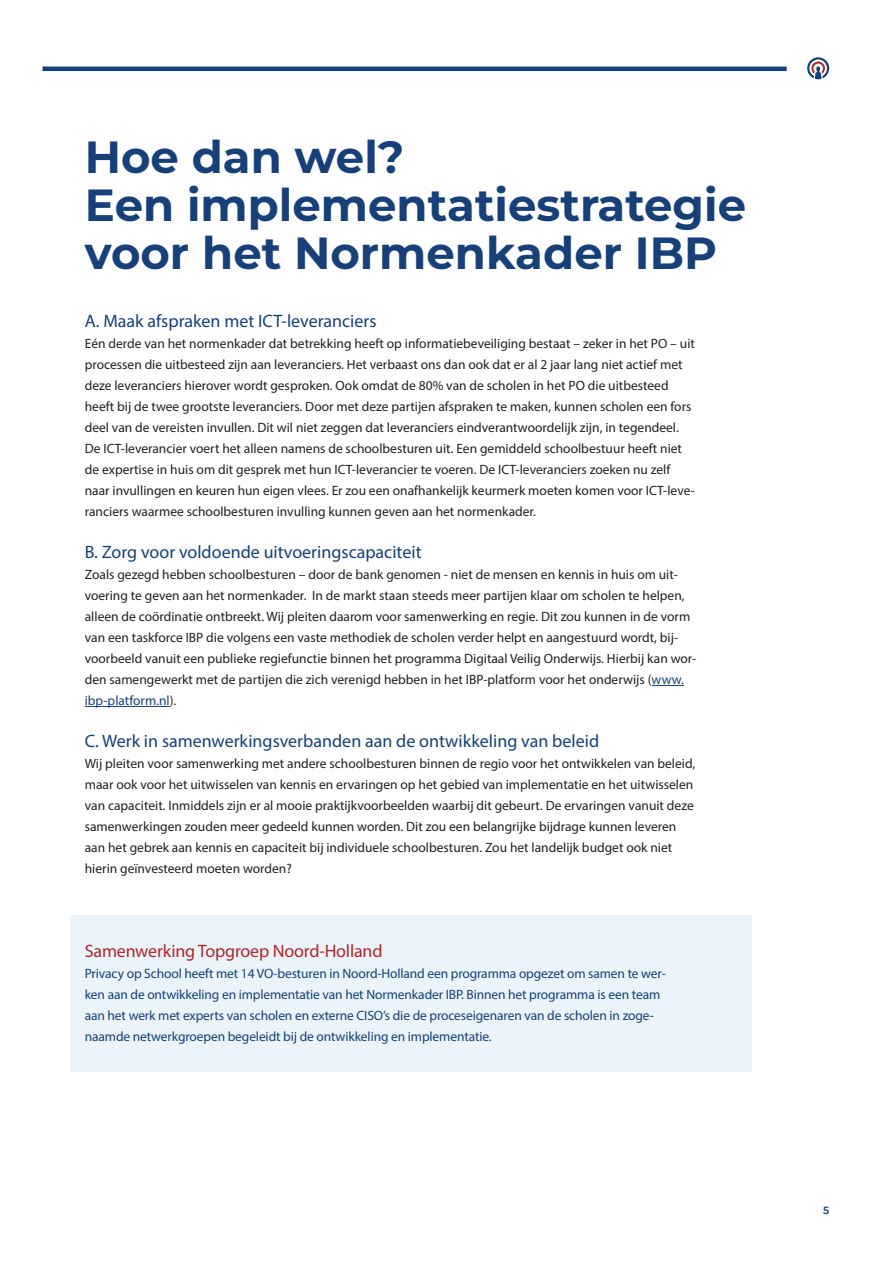
<style>
.page{position:relative;width:893px;height:1263px;background:#fff}
.page>*{position:absolute;margin:0;border:0;box-sizing:border-box;transform-origin:0 0}
.t1{font:700 45px/48px "Montserrat";color:#164077}
.t2{font:18px "Myriad Pro";color:#164077}
.t3{font:18px "Myriad Pro";letter-spacing:-.01em;color:#b0262d}
.t4{font:13.5px/21px "Myriad Pro";color:#231f20}
.t5{font:13.5px/21px "Myriad Pro";letter-spacing:-.01em;color:#164077}
.t6{font:600 10.5px "Montserrat";color:#164077}
.s1{color:#164077}
</style>
<div class="page">
<hr style="left:652px;top:685px;width:32px;height:1px;background:#164077">
<hr style="left:85px;top:706px;width:85px;height:1px;background:#164077">
<hr style="left:43px;top:67px;width:744px;height:4px;background:#164077">
<div style="left:70px;top:915px;width:681px;height:156px;background:#eaf4f9"></div>
<svg style="left:807px;top:57px;width:22px;height:22px"></svg>
<p class="t1" style="left:85px;top:131px;width:321px">Hoe dan wel?</p>
<p class="t1" style="left:85px;top:179px;width:663px">Een implementatiestrategie voor het Normenkader IBP</p>
<p class="t2" style="left:85px;top:310px;width:293px">A. Maak afspraken met ICT-leveranciers</p>
<p class="t4" style="left:85px;top:333px;width:612px">Eén derde van het normenkader dat betrekking heeft op informatiebeveiliging bestaat – zeker in het PO – uit processen die uitbesteed zijn aan leveranciers. Het verbaast ons dan ook dat er al 2 jaar lang niet actief met deze leveranciers hierover wordt gesproken. Ook omdat de 80% van de scholen in het PO die uitbesteed heeft bij de twee grootste leveranciers. Door met deze partijen afspraken te maken, kunnen scholen een fors deel van de vereisten invullen. Dit wil niet zeggen dat leveranciers eindverantwoordelijk zijn, in tegendeel.<br>De ICT-leverancier voert het alleen namens de schoolbesturen uit. Een gemiddeld schoolbestuur heeft niet de expertise in huis om dit gesprek met hun ICT-leverancier te voeren. De ICT-leveranciers zoeken nu zelf naar invullingen en keuren hun eigen vlees. Er zou een onafhankelijk keurmerk moeten komen voor ICT-leve&shy;ranciers waarmee schoolbesturen invulling kunnen geven aan het normenkader.</p>
<p class="t2" style="left:85px;top:541px;width:338px">B. Zorg voor voldoende uitvoeringscapaciteit</p>
<p class="t4" style="left:85px;top:564px;width:613px">Zoals gezegd hebben schoolbesturen – door de bank genomen - niet de mensen en kennis in huis om uit&shy;voering te geven aan het normenkader. In de markt staan steeds meer partijen klaar om scholen te helpen, alleen de coördinatie ontbreekt. Wij pleiten daarom voor samenwerking en regie. Dit zou kunnen in de vorm van een taskforce IBP die volgens een vaste methodiek de scholen verder helpt en aangestuurd wordt, bij&shy;voorbeeld vanuit een publieke regiefunctie binnen het programma Digitaal Veilig Onderwijs. Hierbij kan wor&shy;den samengewerkt met de partijen die zich verenigd hebben in het IBP-platform voor het onderwijs (<span class="s1">www. ibp-platform.nl</span>).</p>
<p class="t2" style="left:85px;top:730px;width:516px">C. Werk in samenwerkingsverbanden aan de ontwikkeling van beleid</p>
<p class="t4" style="left:85px;top:753px;width:612px">Wij pleiten voor samenwerking met andere schoolbesturen binnen de regio voor het ontwikkelen van beleid, maar ook voor het uitwisselen van kennis en ervaringen op het gebied van implementatie en het uitwisselen van capaciteit. Inmiddels zijn er al mooie praktijkvoorbeelden waarbij dit gebeurt. De ervaringen vanuit deze samenwerkingen zouden meer gedeeld kunnen worden. Dit zou een belangrijke bijdrage kunnen leveren aan het gebrek aan kennis en capaciteit bij individuele schoolbesturen. Zou het landelijk budget ook niet hierin geïnvesteerd moeten worden?</p>
<p class="t3" style="left:85px;top:940px;width:299px">Samenwerking Topgroep Noord-Holland</p>
<p class="t5" style="left:85px;top:963px;width:583px">Privacy op School heeft met 14 VO-besturen in Noord-Holland een programma opgezet om samen te wer&shy;ken aan de ontwikkeling en implementatie van het Normenkader IBP. Binnen het programma is een team aan het werk met experts van scholen en externe CISO’s die de proceseigenaren van de scholen in zoge&shy;naamde netwerkgroepen begeleidt bij de ontwikkeling en implementatie.</p>
<p class="t6" style="left:823px;top:1203px;width:8px">5</p>
</div>
